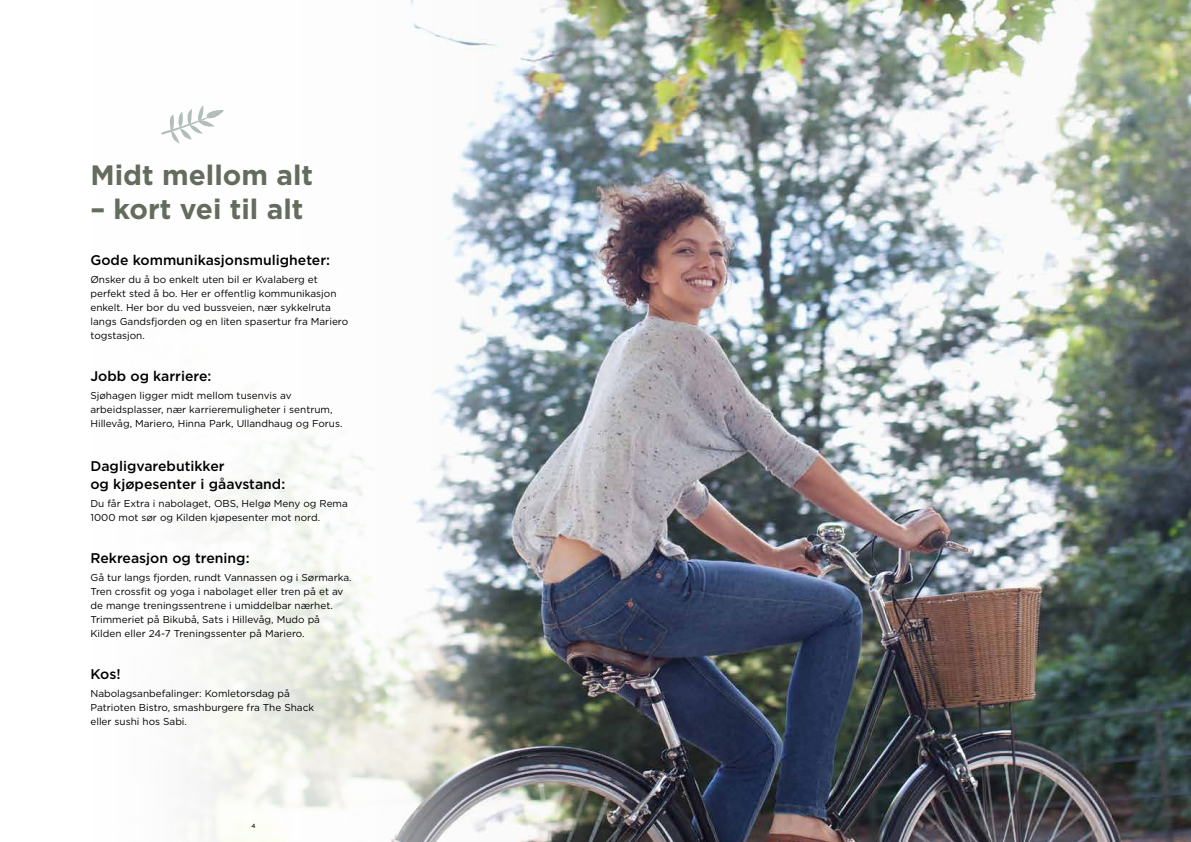
<style>
.page{position:relative;width:1191px;height:842px;background:#fff}
.page>*{position:absolute;margin:0;border:0;box-sizing:border-box;transform-origin:0 0}
.t1{font:700 28px "Gotham";color:#646c5e}
.t2{font:500 14px/18px "Gotham";color:#000}
.t3{font:10px/14px "Gotham";color:#000}
.t4{font:500 6px "Gotham";color:#222323}
</style>
<div class="page">
<img style="left:510px;top:0;width:681px;height:842px">
<svg style="left:198px;top:0;width:312px;height:842px"></svg>
<svg style="left:161px;top:105px;width:63px;height:39px"></svg>
<h1 class="t1" style="left:90px;top:156px;width:224px">Midt mellom alt</h1>
<h1 class="t1" style="left:90px;top:190px;width:214px">– kort vei til alt</h1>
<h2 class="t2" style="left:90px;top:251px;width:241px">Gode kommunikasjonsmuligheter:</h2>
<p class="t3" style="left:90px;top:272px;width:259px">Ønsker du å bo enkelt uten bil er Kvalaberg et perfekt sted å bo. Her er offentlig kommunikasjon enkelt. Her bor du ved bussveien, nær sykkelruta langs Gandsfjorden og en liten spasertur fra Mariero togstasjon.</p>
<h2 class="t2" style="left:90px;top:367px;width:122px">Jobb og karriere:</h2>
<p class="t3" style="left:90px;top:388px;width:253px">Sjøhagen ligger midt mellom tusenvis av arbeidsplasser, nær karrieremuligheter i sentrum,<br>Hillevåg, Mariero, Hinna Park, Ullandhaug og Forus.</p>
<h2 class="t2" style="left:90px;top:457px;width:196px">Dagligvarebutikker<br>og kjøpesenter i gåavstand:</h2>
<p class="t3" style="left:90px;top:496px;width:259px">Du får Extra i nabolaget, OBS, Helgø Meny og Rema<br>1000 mot sør og Kilden kjøpesenter mot nord.</p>
<h2 class="t2" style="left:90px;top:549px;width:161px">Rekreasjon og trening:</h2>
<p class="t3" style="left:90px;top:570px;width:263px">Gå tur langs fjorden, rundt Vannassen og i Sørmarka.<br>Tren crossfit og yoga i nabolaget eller tren på et av de mange treningssentrene i umiddelbar nærhet.<br>Trimmeriet på Bikubå, Sats i Hillevåg, Mudo på Kilden eller 24-7 Treningssenter på Mariero.</p>
<h2 class="t2" style="left:90px;top:665px;width:32px">Kos!</h2>
<p class="t3" style="left:90px;top:686px;width:225px">Nabolagsanbefalinger: Komletorsdag på<br>Patrioten Bistro, smashburgere fra The Shack eller sushi hos Sabi.</p>
<p class="t4" style="left:251px;top:822px;width:6px">4</p>
<p class="t4" style="left:933px;top:823px;width:5px">5</p>
</div>
